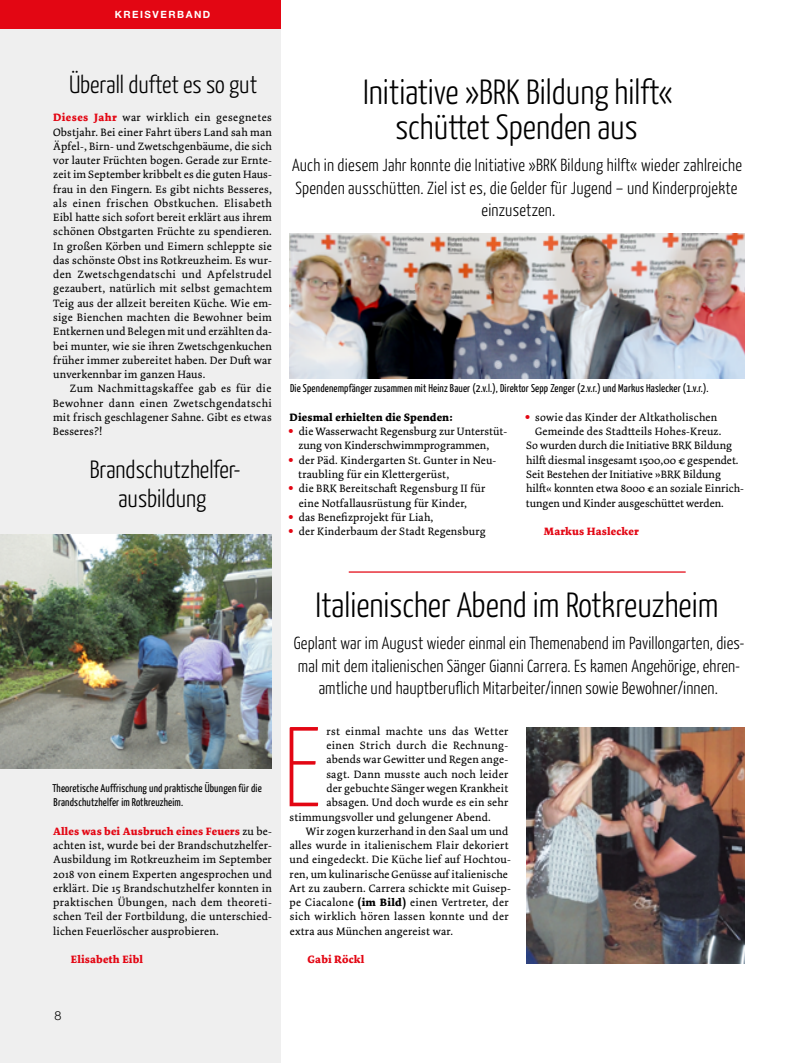
<style>
.page{position:relative;width:798px;height:1063px;background:#fff}
.page>*{position:absolute;margin:0;border:0;box-sizing:border-box;transform-origin:0 0}
.t1{font:100 113.12px "Yanone Kaffeesatz";color:#e30613}
.t2{font:300 35px/35.6px "Yanone Kaffeesatz";color:#000;text-align:center}
.t3{font:300 25px/28.5px "Yanone Kaffeesatz";color:#000;text-align:center}
.t4{font:300 17.5px/22.5px "Yanone Kaffeesatz";letter-spacing:.01em;color:#000;text-align:center}
.t5{font:300 12.5px "Helvetica Neue LT Std";color:#000}
.t6{font:11.25px/14.2px "Dolly Pro";letter-spacing:.015em;color:#000;text-align:justify}
.t7{font:11.25px/14.2px "Yanone Kaffeesatz";letter-spacing:.015em;color:#000}
.t8{font:11.25px "Dolly Pro";letter-spacing:.035em;color:#000}
.t9{font:700 11.25px "Dolly Pro";letter-spacing:.015em;color:#e30613}
.t10{font:700 11.25px "Dolly Pro";letter-spacing:.015em;color:#000}
.t11{font:700 10px "Helvetica Neue LT Std";letter-spacing:.15em;color:#fff}
.s1{font-weight:700;color:#e30613}
.s2{font-family:"Helvetica Neue LT Std";font-weight:300;color:#e30613}
.s3{font-weight:700}
</style>
<div class="page">
<div style="left:0;top:0;width:281px;height:1063px;background:#efefef"></div>
<img style="left:526px;top:728px;width:218px;height:235px">
<hr style="left:348px;top:571px;width:337px;height:2px;background:#e30613">
<img style="left:0;top:535px;width:272px;height:234px">
<img style="left:289px;top:234px;width:455px;height:144px">
<div style="left:0;top:0;width:281px;height:29px;background:#e30613"></div>
<p class="t11" style="left:115px;top:8px;width:97px">KREISVERBAND</p>
<h3 class="t3" style="left:69px;top:69px;width:189px">Überall duftet es so gut</h3>
<p class="t6" style="left:53px;top:110px;width:220px"><span class="s1">Dieses Jahr</span> war wirklich ein gesegnetes Obstjahr. Bei einer Fahrt übers Land sah man Äpfel-, Birn- und Zwetschgenbäume, die sich vor lauter Früchten bogen. Gerade zur Ernte&shy;zeit im September kribbelt es die guten Haus&shy;frau in den Fingern. Es gibt nichts Besseres, als einen frischen Obstkuchen. Elisabeth Eibl hatte sich sofort bereit erklärt aus ihrem schönen Obstgarten Früchte zu spendieren.<br>In großen Körben und Eimern schleppte sie das schönste Obst ins Rotkreuzheim. Es wur&shy;den Zwetschgendatschi und Apfelstrudel gezaubert, natürlich mit selbst gemachtem Teig aus der allzeit bereiten Küche. Wie em&shy;sige Bienchen machten die Bewohner beim Entkernen und Belegen mit und erzählten da&shy;bei munter, wie sie ihren Zwetschgenkuchen früher immer zubereitet haben. Der Duft war unverkennbar im ganzen Haus.</p>
<p class="t6" style="left:53px;top:382px;width:220px;text-indent:17px">Zum Nachmittagskaffee gab es für die Bewohner dann einen Zwetschgendatschi mit frisch geschlagener Sahne. Gibt es etwas Besseres?!</p>
<h3 class="t3" style="left:90px;top:454px;width:150px">Brandschutzhelfer&shy;ausbildung</h3>
<h2 class="t2" style="left:363px;top:73px;width:311px">Initiative »BRK Bildung hilft« schüttet Spenden aus</h2>
<h3 class="t4" style="left:292px;top:153px;width:451px">Auch in diesem Jahr konnte die Initiative »BRK Bildung hilft« wieder zahlreiche<br>Spenden ausschütten. Ziel ist es, die Gelder für Jugend – und Kinderprojekte einzusetzen.</h3>
<p class="t7" style="left:290px;top:381px;width:420px">Die Spendenempfänger zusammen mit Heinz Bauer (2.v.l.), Direktor Sepp Zenger (2.v.r.) und Markus Haslecker (1.v.r.).</p>
<p class="t10" style="left:289px;top:410px;width:165px">Diesmal erhielten die Spenden:</p>
<p class="t6" style="left:298px;top:424px;width:210px;text-indent:-10px"><span class="s2">•</span> die Wasserwacht Regensburg zur Unterstüt&shy;zung von Kinderschwimmprogrammen,</p>
<p class="t6" style="left:298px;top:453px;width:199px;text-indent:-10px"><span class="s2">•</span> der Päd. Kindergarten St. Gunter in Neu&shy;traubling für ein Klettergerüst,</p>
<p class="t6" style="left:298px;top:481px;width:188px;text-indent:-10px"><span class="s2">•</span> die BRK Bereitschaft Regensburg II für eine Notfallausrüstung für Kinder,</p>
<p class="t6" style="left:288px;top:510px;width:147px"><span class="s2">•</span> das Benefizprojekt für Liah,</p>
<p class="t6" style="left:288px;top:524px;width:199px"><span class="s2">•</span> der Kinderbaum der Stadt Regensburg</p>
<p class="t6" style="left:524px;top:410px;width:194px"><span class="s2">•</span> sowie das Kinder der Altkatholischen</p>
<p class="t6" style="left:535px;top:424px;width:188px">Gemeinde des Stadtteils Hohes-Kreuz.</p>
<p class="t6" style="left:526px;top:439px;width:207px">So wurden durch die Initiative BRK Bildung</p>
<p class="t6" style="left:526px;top:453px;width:214px">hilft diesmal insgesamt 1500,00 € gespendet.</p>
<p class="t6" style="left:526px;top:467px;width:196px">Seit Bestehen der Initiative »BRK Bildung</p>
<p class="t6" style="left:526px;top:481px;width:219px">hilft« konnten etwa 8000 € an soziale Einrich-</p>
<p class="t6" style="left:525px;top:496px;width:199px">tungen und Kinder ausgeschüttet werden.</p>
<p class="t9" style="left:543px;top:524px;width:96px">Markus Haslecker</p>
<p class="t7" style="left:52px;top:781px;width:211px">Theoretische Auffrischung und praktische Übungen für die<br>Brandschutzhelfer im Rotkreuzheim.</p>
<p class="t6" style="left:53px;top:824px;width:220px"><span class="s1">Alles was bei Ausbruch eines Feuers</span> zu be&shy;achten ist, wurde bei der Brandschutzhelfer-Ausbildung im Rotkreuzheim im September 2018 von einem Experten angesprochen und erklärt. Die 15 Brandschutzhelfer konnten in praktischen Übungen, nach dem theoreti&shy;schen Teil der Fortbildung, die unterschied&shy;lichen Feuerlöscher ausprobieren.</p>
<p class="t9" style="left:71px;top:952px;width:74px">Elisabeth Eibl</p>
<h2 class="t2" style="left:315px;top:586px;width:404px">Italienischer Abend im Rotkreuzheim</h2>
<h3 class="t4" style="left:294px;top:631px;width:452px">Geplant war im August wieder einmal ein Themenabend im Pavillongarten, dies&shy;mal mit dem italienischen Sänger Gianni Carrera. Es kamen Angehörige, ehren&shy;amtliche und hauptberuflich Mitarbeiter/innen sowie Bewohner/innen.</h3>
<h1 class="t1" style="left:282px;top:698px;width:41px">E</h1>
<p class="t8" style="left:326px;top:724px;width:183px">rst einmal machte uns das Wetter</p>
<p class="t8" style="left:326px;top:738px;width:183px">einen Strich durch die Rechnung-</p>
<p class="t6" style="left:326px;top:753px;width:183px">abends war Gewitter und Regen ange-</p>
<p class="t6" style="left:326px;top:767px;width:183px">sagt. Dann musste auch noch leider</p>
<p class="t6" style="left:326px;top:781px;width:183px">der gebuchte Sänger wegen Krankheit</p>
<p class="t6" style="left:326px;top:795px;width:183px">absagen. Und doch wurde es ein sehr</p>
<p class="t6" style="left:289px;top:810px;width:202px">stimmungsvoller und gelungener Abend.</p>
<p class="t6" style="left:305px;top:824px;width:204px">Wir zogen kurzerhand in den Saal um und</p>
<p class="t6" style="left:289px;top:838px;width:220px">alles wurde in italienischem Flair dekoriert</p>
<p class="t6" style="left:289px;top:852px;width:223px">und eingedeckt. Die Küche lief auf Hochtou-</p>
<p class="t6" style="left:289px;top:867px;width:220px">ren, um kulinarische Genüsse auf italienische</p>
<p class="t6" style="left:289px;top:881px;width:223px">Art zu zaubern. Carrera schickte mit Guisep-</p>
<p class="t6" style="left:289px;top:895px;width:221px">pe Ciacalone <span class="s3">(im Bild)</span> einen Vertreter, der</p>
<p class="t6" style="left:290px;top:910px;width:220px">sich wirklich hören lassen konnte und der</p>
<p class="t6" style="left:290px;top:924px;width:164px">extra aus München angereist war.</p>
<p class="t9" style="left:307px;top:952px;width:58px">Gabi Röckl</p>
<p class="t5" style="left:55px;top:1008px;width:8px">8</p>
</div>
